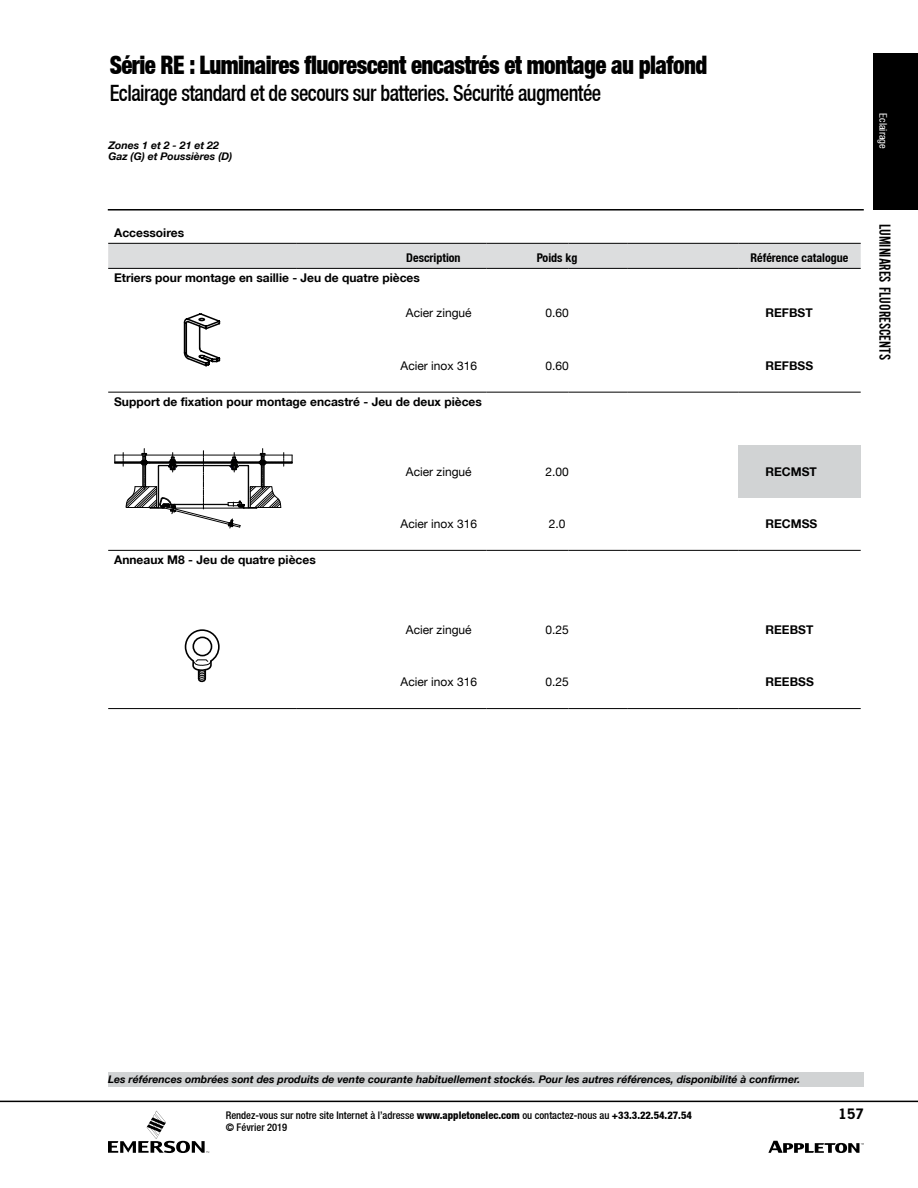
<style>
.page{position:relative;width:918px;height:1188px;background:#fff}
.page>*{position:absolute;margin:0;border:0;box-sizing:border-box;transform-origin:0 0}
.t1{font:900 condensed 25.5px "Helvetica Neue LT";letter-spacing:-.025em;color:#000;scale:.9 1}
.t2{font:500 condensed 22.5px "Helvetica Neue LT";letter-spacing:-.025em;color:#000;scale:.9 1}
.t3{font:16.5px "Alternate Gothic EF No Two";color:#000}
.t4{font:700 13.5px "News Gothic Std";color:#000}
.t5{font:700 12px "Helvetica Neue LT";color:#000}
.t6{font:12px "Helvetica Neue LT";color:#000}
.t7{font:700 condensed 12px "Helvetica Neue LT";color:#000}
.t8{font:italic 700 10.5px/10.5px "Helvetica Neue LT";color:#000}
.t9{font:500 condensed 10.5px/12.6px "Helvetica Neue LT";color:#000}
.t10{font:condensed 10.5px "Helvetica Neue LT";color:#fff}
.s1{font-weight:800}
</style>
<div class="page">
<svg style="left:768px;top:1141px;width:96px;height:12px"></svg>
<svg style="left:108px;top:1111px;width:101px;height:42px"></svg>
<hr style="left:108px;top:209px;width:756px;height:2px;background:#000">
<div style="left:108px;top:244px;width:753px;height:24px;background:#dcddde"></div>
<div style="left:738px;top:445px;width:123px;height:53px;background:#d1d3d4"></div>
<hr style="left:108px;top:708px;width:188px;height:1px;background:#000">
<hr style="left:108px;top:268px;width:188px;height:1px;background:#000">
<hr style="left:296px;top:268px;width:190px;height:1px;background:#000">
<hr style="left:486px;top:268px;width:83px;height:1px;background:#000">
<hr style="left:569px;top:268px;width:59px;height:1px;background:#000">
<hr style="left:628px;top:268px;width:110px;height:1px;background:#000">
<hr style="left:738px;top:268px;width:123px;height:1px;background:#000">
<hr style="left:296px;top:708px;width:190px;height:1px;background:#000">
<hr style="left:486px;top:708px;width:83px;height:1px;background:#000">
<hr style="left:569px;top:708px;width:59px;height:1px;background:#000">
<hr style="left:628px;top:708px;width:110px;height:1px;background:#000">
<hr style="left:738px;top:708px;width:123px;height:1px;background:#000">
<hr style="left:108px;top:392px;width:188px;height:1px;background:#000">
<hr style="left:296px;top:392px;width:190px;height:1px;background:#000">
<hr style="left:486px;top:392px;width:83px;height:1px;background:#000">
<hr style="left:569px;top:392px;width:59px;height:1px;background:#000">
<hr style="left:628px;top:392px;width:110px;height:1px;background:#000">
<hr style="left:738px;top:392px;width:123px;height:1px;background:#000">
<hr style="left:108px;top:550px;width:188px;height:1px;background:#000">
<hr style="left:296px;top:550px;width:190px;height:1px;background:#000">
<hr style="left:486px;top:550px;width:83px;height:1px;background:#000">
<hr style="left:569px;top:550px;width:59px;height:1px;background:#000">
<hr style="left:628px;top:550px;width:110px;height:1px;background:#000">
<hr style="left:738px;top:550px;width:123px;height:1px;background:#000">
<hr style="left:486px;top:243px;width:83px;height:1px;background:#000">
<hr style="left:569px;top:243px;width:59px;height:1px;background:#000">
<hr style="left:628px;top:243px;width:110px;height:1px;background:#000">
<hr style="left:738px;top:243px;width:123px;height:1px;background:#000">
<hr style="left:108px;top:243px;width:188px;height:1px;background:#000">
<hr style="left:296px;top:243px;width:190px;height:1px;background:#000">
<svg style="left:184px;top:313px;width:36px;height:53px"></svg>
<svg style="left:185px;top:629px;width:35px;height:53px"></svg>
<svg style="left:115px;top:449px;width:178px;height:79px"></svg>
<div style="left:108px;top:1073px;width:756px;height:14px;background:#d1d3d4"></div>
<hr style="left:0;top:1101px;width:918px;height:1px;background:#000">
<div style="left:873px;top:53px;width:45px;height:156px;background:#000"></div>
<h1 class="t1" style="left:110px;top:49px;width:666px">Série RE : Luminaires fluorescent encastrés et montage au plafond</h1>
<h2 class="t2" style="left:110px;top:79px;width:548px">Eclairage standard et de secours sur batteries. Sécurité augmentée</h2>
<p class="t8" style="left:108px;top:140px;width:125px">Zones 1 et 2 - 21 et 22<br>Gaz (G) et Poussières (D)</p>
<p class="t5" style="left:114px;top:226px;width:71px">Accessoires</p>
<p class="t7" style="left:406px;top:251px;width:56px">Description</p>
<p class="t7" style="left:537px;top:251px;width:42px">Poids kg</p>
<p class="t7" style="left:751px;top:251px;width:99px">Référence catalogue</p>
<p class="t5" style="left:114px;top:270px;width:307px">Etriers pour montage en saillie - Jeu de quatre pièces</p>
<p class="t6" style="left:406px;top:306px;width:67px">Acier zingué</p>
<p class="t6" style="left:545px;top:306px;width:25px">0.60</p>
<p class="t5" style="left:766px;top:306px;width:49px">REFBST</p>
<p class="t6" style="left:401px;top:359px;width:78px">Acier inox 316</p>
<p class="t6" style="left:545px;top:359px;width:25px">0.60</p>
<p class="t5" style="left:766px;top:358px;width:49px">REFBSS</p>
<p class="t5" style="left:114px;top:394px;width:369px">Support de fixation pour montage encastré - Jeu de deux pièces</p>
<p class="t6" style="left:406px;top:464px;width:67px">Acier zingué</p>
<p class="t6" style="left:545px;top:464px;width:25px">2.00</p>
<p class="t5" style="left:766px;top:464px;width:53px">RECMST</p>
<p class="t5" style="left:114px;top:552px;width:203px">Anneaux M8 - Jeu de quatre pièces</p>
<p class="t6" style="left:401px;top:517px;width:78px">Acier inox 316</p>
<p class="t6" style="left:549px;top:517px;width:18px">2.0</p>
<p class="t5" style="left:766px;top:517px;width:53px">RECMSS</p>
<p class="t6" style="left:406px;top:622px;width:67px">Acier zingué</p>
<p class="t6" style="left:545px;top:622px;width:25px">0.25</p>
<p class="t5" style="left:766px;top:622px;width:49px">REEBST</p>
<p class="t6" style="left:401px;top:675px;width:78px">Acier inox 316</p>
<p class="t6" style="left:545px;top:675px;width:25px">0.25</p>
<p class="t5" style="left:766px;top:675px;width:50px">REEBSS</p>
<p class="t10" style="left:889px;top:113px;width:37px;rotate:90deg">Eclairage</p>
<h3 class="t3" style="left:893px;top:224px;width:138px;rotate:90deg">LUMINIARES FLUORESCENTS</h3>
<p class="t8" style="left:108px;top:1074px;width:694px">Les références ombrées sont des produits de vente courante habituellement stockés. Pour les autres références, disponibilité à confirmer.</p>
<p class="t9" style="left:226px;top:1109px;width:468px">Rendez-vous sur notre site Internet à l’adresse <span class="s1">www.appletonelec.com</span> ou contactez-nous au <span class="s1">+33.3.22.54.27.54 </span>© Février 2019</p>
<p class="t4" style="left:839px;top:1105px;width:27px">157</p>
</div>
